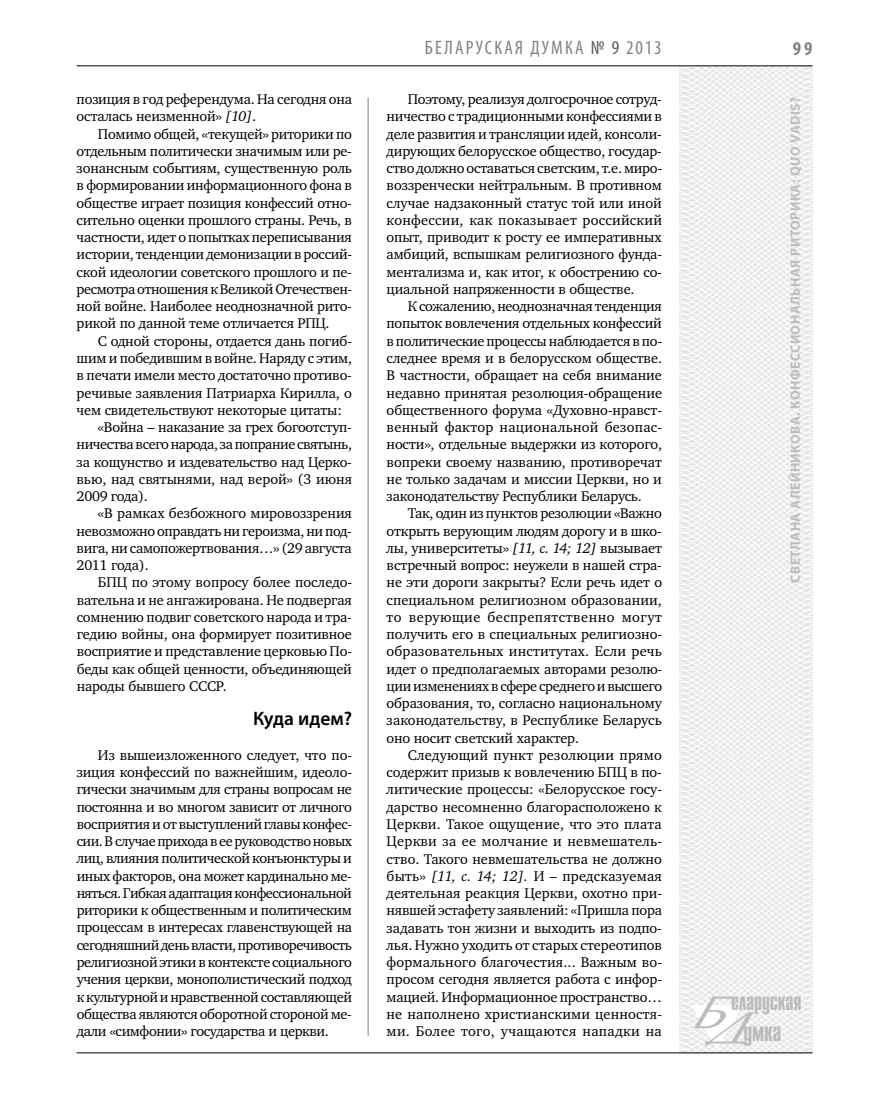
<style>
.page{position:relative;width:872px;height:1106px;background:#fff}
.page>*{position:absolute;margin:0;border:0;box-sizing:border-box;transform-origin:0 0}
.t1{font:condensed 19.5px "Myriad Pro";letter-spacing:.11em;color:#808285}
.t2{font:600 19.5px "Myriad Pro";color:#000}
.t3{font:700 condensed 19.5px "Myriad Pro";color:#808285}
.t4{font:14.4px/17.2px "Charter C";letter-spacing:-.01em;color:#000;text-align:justify}
.t5{font:14.4px "Charter C";letter-spacing:-.03em;color:#000}
.t6{font:700 13.5px "Myriad Pro";letter-spacing:.04em;color:#bcbdc0}
.s1{font-style:italic}
.s2{color:#58595b}
</style>
<div class="page">
<hr style="left:368px;top:98px;width:1px;height:938px;background:#808285">
<svg style="left:621px;top:65px;width:192px;height:989px"></svg>
<svg style="left:691px;top:996px;width:109px;height:53px"></svg>
<hr style="left:77px;top:65px;width:735px;height:1px;background:#000">
<hr style="left:77px;top:1052px;width:735px;height:1px;background:#000">
<p class="t4" style="left:77px;top:91px;width:277px">позиция в год референдума. На сегодня она осталась неизменной» <span class="s1">[10]</span>.</p>
<p class="t4" style="left:77px;top:125px;width:277px;text-indent:21px">Помимо общей, «текущей» риторики по отдельным политически значимым или ре&shy;зонансным событиям, существенную роль в формировании информационного фона в обществе играет позиция конфессий отно&shy;сительно оценки прошлого страны. Речь, в частности, идет о попытках переписывания истории, тенденции демонизации в россий&shy;ской идеологии советского прошлого и пе&shy;ресмотра отношения к Великой Отечествен&shy;ной войне. Наиболее неоднозначной рито&shy;рикой по данной теме отличается РПЦ.</p>
<p class="t4" style="left:98px;top:332px;width:255px">С одной стороны, отдается дань погиб-</p>
<p class="t4" style="left:77px;top:349px;width:277px">шим и победившим в войне. Наряду с этим,</p>
<p class="t4" style="left:77px;top:367px;width:277px">в печати имели место достаточно противо-</p>
<p class="t4" style="left:77px;top:384px;width:277px">речивые заявления Патриарха Кирилла, о</p>
<p class="t4" style="left:77px;top:401px;width:267px">чем свидетельствуют некоторые цитаты:</p>
<p class="t4" style="left:98px;top:418px;width:255px">«Война – наказание за грех богоотступ-</p>
<p class="t5" style="left:77px;top:436px;width:277px">ничества всего народа, за попрание святынь,</p>
<p class="t4" style="left:77px;top:453px;width:277px">за кощунство и издевательство над Церко-</p>
<p class="t4" style="left:77px;top:470px;width:277px">вью, над святынями, над верой» (3 июня</p>
<p class="t4" style="left:77px;top:487px;width:73px">2009 года).</p>
<p class="t4" style="left:98px;top:505px;width:256px">«В рамках безбожного мировоззрения</p>
<p class="t4" style="left:77px;top:522px;width:277px">невозможно оправдать ни героизма, ни под-</p>
<p class="t4" style="left:77px;top:539px;width:277px">вига, ни самопожертвования…» (29 августа</p>
<p class="t4" style="left:77px;top:556px;width:74px">2011 года).</p>
<p class="t4" style="left:98px;top:574px;width:256px">БПЦ по этому вопросу более последо-</p>
<p class="t4" style="left:77px;top:591px;width:277px">вательна и не ангажирована. Не подвергая</p>
<p class="t4" style="left:77px;top:608px;width:277px">сомнению подвиг советского народа и тра-</p>
<p class="t4" style="left:77px;top:625px;width:277px">гедию войны, она формирует позитивное</p>
<p class="t4" style="left:77px;top:643px;width:277px">восприятие и представление церковью По-</p>
<p class="t4" style="left:77px;top:660px;width:277px">беды как общей ценности, объединяющей</p>
<p class="t4" style="left:77px;top:677px;width:152px">народы бывшего СССР.</p>
<h1 class="t2" style="left:253px;top:706px;width:100px">Куда идем?</h1>
<p class="t4" style="left:77px;top:746px;width:277px;text-indent:21px">Из вышеизложенного следует, что по&shy;зиция конфессий по важнейшим, идеоло&shy;гически значимым для страны вопросам не постоянна и во многом зависит от личного восприятия и от выступлений главы конфес&shy;сии. В случае прихода в ее руководство новых лиц, влияния политической конъюнктуры и иных факторов, она может кардинально ме&shy;няться. Гибкая адаптация конфессиональной риторики к общественным и политическим процессам в интересах главенствующей на сегодняшний день власти, противоречивость религиозной этики в контексте социального учения церкви, монополистический подход к культурной и нравственной составляющей общества являются оборотной стороной ме&shy;дали «симфонии» государства и церкви.</p>
<h1 class="t1" style="left:425px;top:36px;width:238px">БЕЛ АРУСКАЯ ДУМКА <span class="s2">№ 9</span> 2013</h1>
<h1 class="t3" style="left:793px;top:37px;width:21px">99</h1>
<p class="t4" style="left:386px;top:91px;width:277px;text-indent:21px">Поэтому, реализуя долгосрочное сотруд&shy;ничество с традиционными конфессиями в деле развития и трансляции идей, консоли&shy;дирующих белорусское общество, государ&shy;ство должно оставаться светским, т.е. миро&shy;воззренчески нейтральным. В противном случае надзаконный статус той или иной конфессии, как показывает российский опыт, приводит к росту ее императивных амбиций, вспышкам религиозного фунда&shy;ментализма и, как итог, к обострению со&shy;циальной напряженности в обществе.</p>
<p class="t4" style="left:386px;top:298px;width:277px;text-indent:21px">К сожалению, неоднозначная тенденция попыток вовлечения отдельных конфессий в политические процессы наблюдается в по&shy;следнее время и в белорусском обществе.<br>В частности, обращает на себя внимание недавно принятая резолюция-обращение общественного форума «Духовно-нравст&shy;венный фактор национальной безопас&shy;ности», отдельные выдержки из которого, вопреки своему названию, противоречат не только задачам и миссии Церкви, но и законодательству Республики Беларусь.</p>
<p class="t4" style="left:386px;top:505px;width:277px;text-indent:21px">Так, один из пунктов резолюции «Важно открыть верующим людям дорогу и в шко&shy;лы, университеты» <span class="s1">[11, с. 14; 12]</span> вызывает встречный вопрос: неужели в нашей стра&shy;не эти дороги закрыты? Если речь идет о специальном религиозном образовании, то верующие беспрепятственно могут получить его в специальных религиозно&shy;образовательных институтах. Если речь идет о предполагаемых авторами резолю&shy;ции изменениях в сфере среднего и высшего образования, то, согласно национальному законодательству, в Республике Беларусь оно носит светский характер.</p>
<p class="t4" style="left:386px;top:746px;width:277px;text-indent:21px">Следующий пункт резолюции прямо содержит призыв к вовлечению БПЦ в по&shy;литические процессы: «Белорусское госу&shy;дарство несомненно благорасположено к Церкви. Такое ощущение, что это плата Церкви за ее молчание и невмешатель&shy;ство. Такого невмешательства не должно быть» <span class="s1">[11, с. 14; 12].</span> И – предсказуемая деятельная реакция Церкви, охотно при&shy;нявшей эстафету заявлений: «Пришла пора задавать тон жизни и выходить из подпо&shy;лья. Нужно уходить от старых стереотипов формального благочестия... Важным во&shy;просом сегодня является работа с инфор&shy;мацией. Информационное пространство… не наполнено христианскими ценностя&shy;ми. Более того, учащаются нападки на</p>
<p class="t6" style="left:786px;top:582px;width:487px;rotate:-90deg">Светлана Алейникова. Конфессиональная риторика: Quo vadis?</p>
</div>
